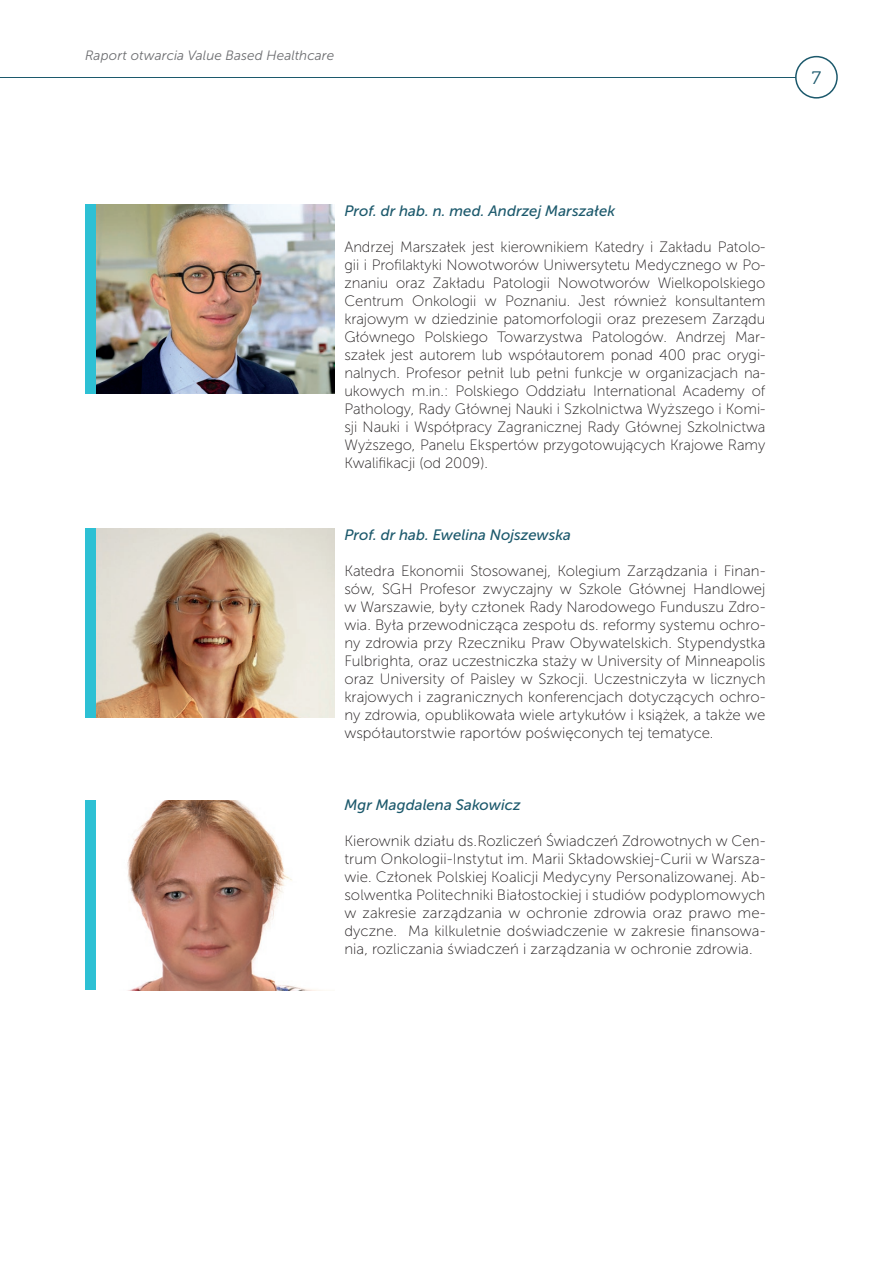
<style>
.page{position:relative;width:893px;height:1263px;background:#fff}
.page>*{position:absolute;margin:0;border:0;box-sizing:border-box;transform-origin:0 0}
.t1{font:18px "Museo 300";color:#1c596c}
.t2{font:15px/18px "Museo Sans 100";letter-spacing:-.005em;color:#231f20;text-align:justify}
.t3{font:italic 15px "Museo Sans 500";color:#1c596c}
.t4{font:italic 13.5px "Museo Sans 300";letter-spacing:.005em;color:#6c6d70}
</style>
<div class="page">
<svg style="left:795px;top:56px;width:43px;height:43px"></svg>
<hr style="left:0;top:77px;width:795px;height:1px;background:#1c596c">
<img style="left:96px;top:204px;width:238px;height:189px">
<div style="left:85px;top:204px;width:11px;height:189px;background:#2dc0d4"></div>
<img style="left:96px;top:528px;width:239px;height:189px">
<div style="left:85px;top:528px;width:11px;height:189px;background:#2dc0d4"></div>
<img style="left:127px;top:801px;width:189px;height:189px">
<div style="left:85px;top:801px;width:11px;height:189px;background:#2dc0d4"></div>
<p class="t4" style="left:85px;top:48px;width:251px">Raport otwarcia Value Based Healthcare</p>
<p class="t1" style="left:812px;top:68px;width:11px">7</p>
<p class="t3" style="left:344px;top:203px;width:272px">Prof. dr hab. n. med. Andrzej Marszałek</p>
<p class="t2" style="left:344px;top:238px;width:422px">Andrzej Marszałek jest kierownikiem Katedry i Zakładu Patolo&shy;gii i Profilaktyki Nowotworów Uniwersytetu Medycznego w Po&shy;znaniu oraz Zakładu Patologii Nowotworów Wielkopolskiego Centrum Onkologii w Poznaniu. Jest również konsultantem krajowym w dziedzinie patomorfologii oraz prezesem Zarządu Głównego Polskiego Towarzystwa Patologów. Andrzej Mar&shy;szałek jest autorem lub współautorem ponad 400 prac orygi&shy;nalnych. Profesor pełnił lub pełni funkcje w organizacjach na&shy;ukowych m.in.: Polskiego Oddziału International Academy of Pathology, Rady Głównej Nauki i Szkolnictwa Wyższego i Komi&shy;sji Nauki i Współpracy Zagranicznej Rady Głównej Szkolnictwa Wyższego, Panelu Ekspertów przygotowujących Krajowe Ramy Kwalifikacji (od 2009).</p>
<p class="t3" style="left:344px;top:527px;width:228px">Prof. dr hab. Ewelina Nojszewska</p>
<p class="t2" style="left:344px;top:562px;width:422px">Katedra Ekonomii Stosowanej, Kolegium Zarządzania i Finan&shy;sów, SGH Profesor zwyczajny w Szkole Głównej Handlowej w Warszawie, były członek Rady Narodowego Funduszu Zdro&shy;wia. Była przewodnicząca zespołu ds. reformy systemu ochro&shy;ny zdrowia przy Rzeczniku Praw Obywatelskich. Stypendystka Fulbrighta, oraz uczestniczka staży w University of Minneapolis oraz University of Paisley w Szkocji. Uczestniczyła w licznych krajowych i zagranicznych konferencjach dotyczących ochro&shy;ny zdrowia, opublikowała wiele artykułów i książek, a także we współautorstwie raportów poświęconych tej tematyce.</p>
<p class="t3" style="left:344px;top:797px;width:178px">Mgr Magdalena Sakowicz</p>
<p class="t2" style="left:344px;top:832px;width:422px">Kierownik działu ds.Rozliczeń Świadczeń Zdrowotnych w Cen&shy;trum Onkologii-Instytut im. Marii Składowskiej-Curii w Warsza&shy;wie. Członek Polskiej Koalicji Medycyny Personalizowanej. Ab&shy;solwentka Politechniki Białostockiej i studiów podyplomowych w zakresie zarządzania w ochronie zdrowia oraz prawo me&shy;dyczne. Ma kilkuletnie doświadczenie w zakresie finansowa&shy;nia, rozliczania świadczeń i zarządzania w ochronie zdrowia.</p>
</div>
